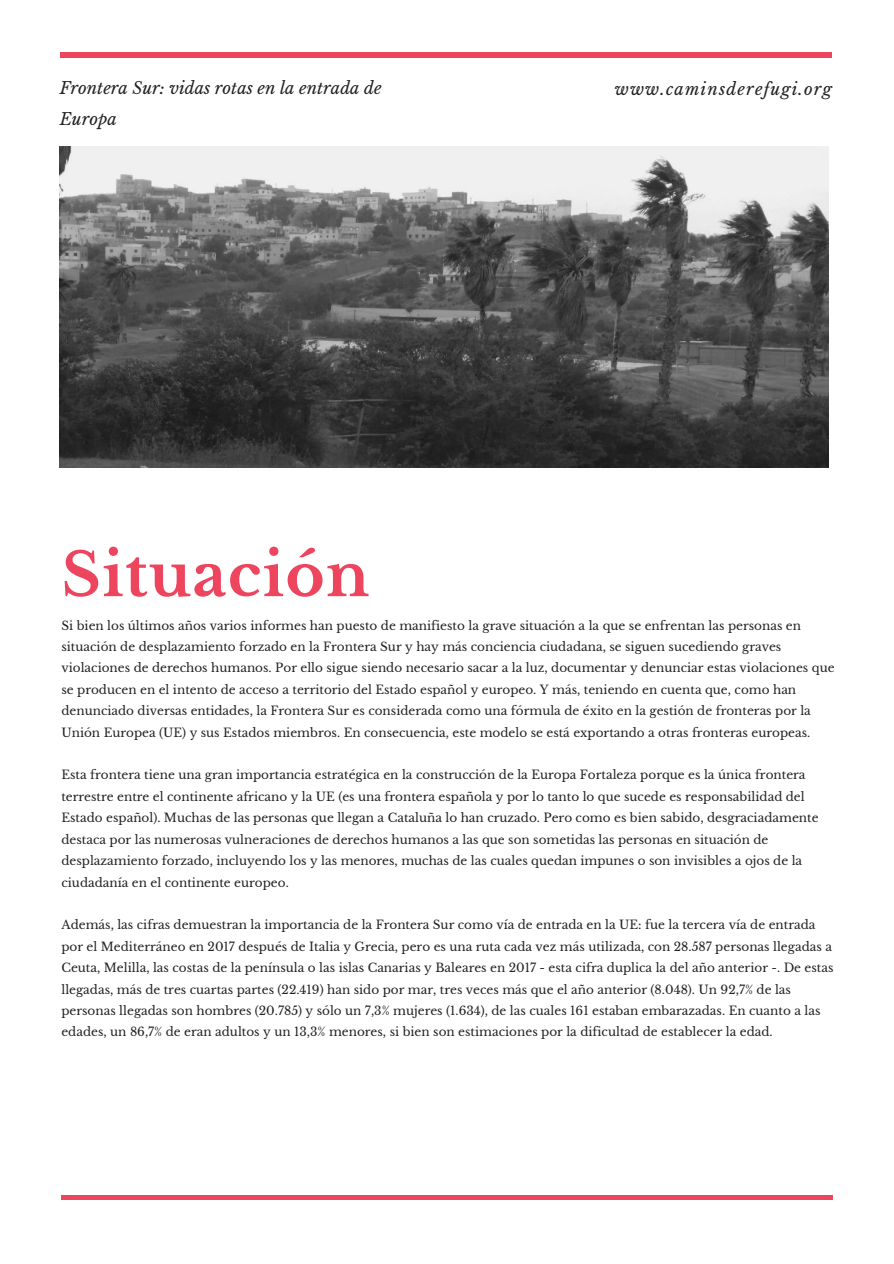
<style>
.page{position:relative;width:894px;height:1264px;background:#fff}
.page>*{position:absolute;margin:0;border:0;box-sizing:border-box;transform-origin:0 0}
.t1{font:700 59.55px "Libre Baskerville";letter-spacing:.02em;color:#ee455f}
.t2{font:italic 16.5px/30.5px "Libre Baskerville";color:#222}
.t3{font:italic 16.5px "Libre Baskerville";letter-spacing:.07em;color:#222}
.t4{font:12px/21.5px "Libre Baskerville";color:#222}
</style>
<div class="page">
<hr style="left:60px;top:53px;width:771px;height:4px;background:#ee455f">
<img style="left:60px;top:146px;width:768px;height:321px">
<hr style="left:61px;top:1195px;width:772px;height:4px;background:#ee455f">
<h2 class="t2" style="left:60px;top:73px;width:323px">Frontera Sur: vidas rotas en la entrada de<br>Europa</h2>
<h2 class="t3" style="left:614px;top:79px;width:218px">www.caminsderefugi.org</h2>
<h1 class="t1" style="left:61px;top:538px;width:309px">Situación</h1>
<p class="t4" style="left:61px;top:614px;width:774px">Si bien los últimos años varios informes han puesto de manifiesto la grave situación a la que se enfrentan las personas en situación de desplazamiento forzado en la Frontera Sur y hay más conciencia ciudadana, se siguen sucediendo graves violaciones de derechos humanos. Por ello sigue siendo necesario sacar a la luz, documentar y denunciar estas violaciones que se producen en el intento de acceso a territorio del Estado español y europeo. Y más, teniendo en cuenta que, como han denunciado diversas entidades, la Frontera Sur es considerada como una fórmula de éxito en la gestión de fronteras por la Unión Europea (UE) y sus Estados miembros. En consecuencia, este modelo se está exportando a otras fronteras europeas.</p>
<p class="t4" style="left:61px;top:764px;width:758px">Esta frontera tiene una gran importancia estratégica en la construcción de la Europa Fortaleza porque es la única frontera terrestre entre el continente africano y la UE (es una frontera española y por lo tanto lo que sucede es responsabilidad del Estado español). Muchas de las personas que llegan a Cataluña lo han cruzado. Pero como es bien sabido, desgraciadamente destaca por las numerosas vulneraciones de derechos humanos a las que son sometidas las personas en situación de desplazamiento forzado, incluyendo los y las menores, muchas de las cuales quedan impunes o son invisibles a ojos de la ciudadanía en el continente europeo.</p>
<p class="t4" style="left:61px;top:914px;width:773px">Además, las cifras demuestran la importancia de la Frontera Sur como vía de entrada en la UE: fue la tercera vía de entrada por el Mediterráneo en 2017 después de Italia y Grecia, pero es una ruta cada vez más utilizada, con 28.587 personas llegadas a Ceuta, Melilla, las costas de la península o las islas Canarias y Baleares en 2017 - esta cifra duplica la del año anterior -. De estas llegadas, más de tres cuartas partes (22.419) han sido por mar, tres veces más que el año anterior (8.048). Un 92,7% de las personas llegadas son hombres (20.785) y sólo un 7,3% mujeres (1.634), de las cuales 161 estaban embarazadas. En cuanto a las edades, un 86,7% de eran adultos y un 13,3% menores, si bien son estimaciones por la dificultad de establecer la edad.</p>
</div>
